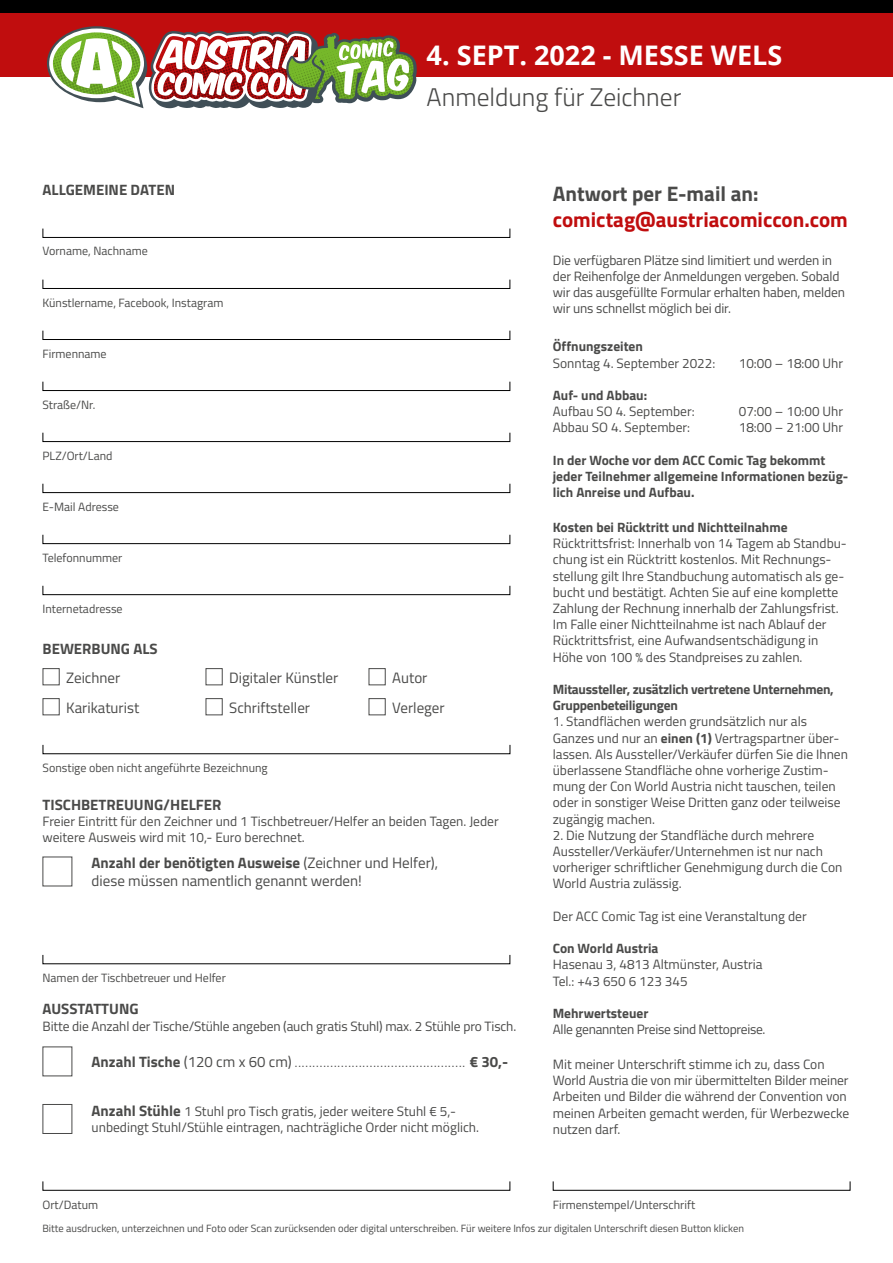
<style>
.page{position:relative;width:893px;height:1263px;background:#fff}
.page>*{position:absolute;margin:0;border:0;box-sizing:border-box;transform-origin:0 0}
.t1{font:700 27px "Open Sans";color:#fff}
.t2{font:300 25.5px "Titillium Web";color:#4a4a49}
.t3{font:700 21px "Titillium Web";color:#c00d0e}
.t4{font:700 21px "Titillium Web";color:#4a4a49}
.t5{font:15px/30px "Titillium Web";color:#4a4a49}
.t6{font:700 15px "Titillium Web";color:#4a4a49}
.t7{font:13.5px/16.2px "Titillium Web";color:#4a4a49}
.t8{font:700 13.5px/16.2px "Titillium Web";color:#4a4a49}
.t9{font:700 13.5px/16.2px "Titillium Web";letter-spacing:-.02em;color:#4a4a49}
.t10{font:13.5px "Titillium Web";letter-spacing:-.02em;color:#4a4a49}
.t11{font:12px "Titillium Web";color:#4a4a49}
.t12{font:10.5px "Titillium Web";color:#4a4a49}
.t13{font:700 7.5px "Titillium Web";color:#4a4a49}
.s1{font-weight:700}
.s2{font-size:15px}
.s3{font-weight:400;font-size:15px}
.s4{font-weight:700;font-size:15px}
</style>
<div class="page">
<div style="left:0;top:13px;width:893px;height:64px;background:#c00d0e"></div>
<div style="left:0;top:0;width:893px;height:13px;background:#000"></div>
<svg style="left:42px;top:228px;width:469px;height:10px"></svg>
<svg style="left:42px;top:1181px;width:469px;height:10px"></svg>
<svg style="left:552px;top:1181px;width:299px;height:10px"></svg>
<svg style="left:42px;top:279px;width:469px;height:10px"></svg>
<svg style="left:42px;top:330px;width:469px;height:10px"></svg>
<svg style="left:42px;top:381px;width:469px;height:10px"></svg>
<svg style="left:42px;top:432px;width:469px;height:10px"></svg>
<svg style="left:42px;top:483px;width:469px;height:10px"></svg>
<svg style="left:42px;top:534px;width:469px;height:10px"></svg>
<svg style="left:42px;top:585px;width:469px;height:10px"></svg>
<svg style="left:47px;top:26px;width:370px;height:82px"></svg>
<div style="left:43px;top:1104px;width:29px;height:30px;border:1px solid #4a4a49"></div>
<svg style="left:42px;top:954px;width:469px;height:10px"></svg>
<svg style="left:42px;top:744px;width:469px;height:10px"></svg>
<div style="left:43px;top:668px;width:17px;height:17px;border:1px solid #4a4a49"></div>
<div style="left:43px;top:698px;width:17px;height:17px;border:1px solid #4a4a49"></div>
<div style="left:206px;top:668px;width:17px;height:17px;border:1px solid #4a4a49"></div>
<div style="left:206px;top:698px;width:17px;height:17px;border:1px solid #4a4a49"></div>
<div style="left:369px;top:668px;width:17px;height:17px;border:1px solid #4a4a49"></div>
<div style="left:369px;top:698px;width:17px;height:17px;border:1px solid #4a4a49"></div>
<h1 class="t1" style="left:427px;top:36px;width:357px">4. SEPT. 2022 - MESSE WELS</h1>
<p class="t6" style="left:43px;top:178px;width:134px">ALLGEMEINE DATEN</p>
<h2 class="t2" style="left:427px;top:78px;width:256px">Anmeldung für Zeichner</h2>
<h3 class="t4" style="left:553px;top:178px;width:207px">Antwort per E-mail an:</h3>
<h3 class="t3" style="left:553px;top:203px;width:297px">comictag@austriacomiccon.com</h3>
<p class="t11" style="left:43px;top:242px;width:107px">Vorname, Nachname</p>
<p class="t11" style="left:43px;top:294px;width:182px">Künstlername, Facebook, Instagram</p>
<p class="t11" style="left:43px;top:345px;width:66px">Firmenname</p>
<p class="t11" style="left:43px;top:396px;width:54px">Straße/Nr.</p>
<p class="t11" style="left:43px;top:447px;width:71px">PLZ/Ort/Land</p>
<p class="t11" style="left:43px;top:498px;width:78px">E-Mail Adresse</p>
<p class="t11" style="left:43px;top:549px;width:81px">Telefonnummer</p>
<p class="t11" style="left:43px;top:600px;width:82px">Internetadresse</p>
<p class="t6" style="left:43px;top:637px;width:117px">BEWERBUNG ALS</p>
<p class="t5" style="left:66px;top:662px;width:75px">Zeichner<br>Karikaturist</p>
<p class="t5" style="left:229px;top:662px;width:111px">Digitaler Künstler<br>Schriftsteller</p>
<p class="t5" style="left:392px;top:662px;width:54px">Autor<br>Verleger</p>
<p class="t11" style="left:43px;top:759px;width:227px">Sonstige oben nicht angeführte Bezeichnung</p>
<p class="t6" style="left:43px;top:793px;width:180px">TISCHBETREUUNG/HELFER</p>
<p class="t7" style="left:43px;top:812px;width:458px">Freier Eintritt für den Zeichner und 1 Tischbetreuer/Helfer an beiden Tagen. Jeder weitere Ausweis wird mit 10,- Euro berechnet.</p>
<p class="t5" style="left:92px;top:853px;width:348px;line-height:18px"><span class="s1">Anzahl der benötigten Ausweise</span> (Zeichner und Helfer), diese müssen namentlich genannt werden!</p>
<p class="t11" style="left:43px;top:969px;width:185px">Namen der Tischbetreuer und Helfer</p>
<p class="t6" style="left:43px;top:998px;width:98px">AUSSTATTUNG</p>
<p class="t7" style="left:43px;top:1017px;width:475px">Bitte die Anzahl der Tische/Stühle angeben (auch gratis Stuhl) max. 2 Stühle pro Tisch.</p>
<p class="t13" style="left:92px;top:1058px;width:418px"><span class="s2">Anzahl Tische</span> <span class="s3">(120 cm x 60 cm)</span> . . . . . . . . . . . . . . . . . . . . . . . . . . . . . . . . . . . . . . . . . . . . . . . . <span class="s2">€ 30,-</span></p>
<p class="t7" style="left:92px;top:1102px;width:389px"><span class="s4">Anzahl Stühle</span> 1 Stuhl pro Tisch gratis, jeder weitere Stuhl € 5,- unbedingt Stuhl/Stühle eintragen, nachträgliche Order nicht möglich.</p>
<p class="t7" style="left:553px;top:251px;width:294px">Die verfügbaren Plätze sind limitiert und werden in der Reihenfolge der Anmeldungen vergeben. Sobald wir das ausgefüllte Formular erhalten haben, melden wir uns schnellst möglich bei dir.</p>
<p class="t8" style="left:553px;top:338px;width:92px">Öffnungszeiten</p>
<p class="t7" style="left:553px;top:354px;width:164px">Sonntag 4. September 2022:</p>
<p class="t7" style="left:739px;top:354px;width:106px">10:00 – 18:00 Uhr</p>
<p class="t8" style="left:553px;top:386px;width:96px">Auf- und Abbau:</p>
<p class="t7" style="left:553px;top:403px;width:143px">Aufbau SO 4. September:</p>
<p class="t7" style="left:739px;top:403px;width:106px">07:00 – 10:00 Uhr</p>
<p class="t7" style="left:553px;top:419px;width:139px">Abbau SO 4. September:</p>
<p class="t7" style="left:739px;top:419px;width:106px">18:00 – 21:00 Uhr</p>
<p class="t8" style="left:553px;top:451px;width:297px">In der Woche vor dem ACC Comic Tag bekommt jeder Teilnehmer allgemeine Informationen bezüg&shy;lich Anreise und Aufbau.</p>
<p class="t8" style="left:553px;top:518px;width:236px">Kosten bei Rücktritt und Nichtteilnahme</p>
<p class="t7" style="left:553px;top:535px;width:296px">Rücktrittsfrist: Innerhalb von 14 Tagem ab Standbu&shy;chung ist ein Rücktritt kostenlos. Mit Rechnungs&shy;stellung gilt Ihre Standbuchung automatisch als ge&shy;bucht und bestätigt. Achten Sie auf eine komplette Zahlung der Rechnung innerhalb der Zahlungsfrist.<br>Im Falle einer Nichtteilnahme ist nach Ablauf der Rücktrittsfrist, eine Aufwandsentschädigung in Höhe von 100 % des Standpreises zu zahlen.</p>
<p class="t9" style="left:553px;top:680px;width:283px">Mitaussteller, zusätzlich vertretene Unternehmen,<br>Gruppenbeteiligungen</p>
<p class="t7" style="left:553px;top:713px;width:297px">1. Standflächen werden grundsätzlich nur als Ganzes und nur an <span class="s1">einen (1)</span> Vertragspartner über&shy;lassen. Als Aussteller/Verkäufer dürfen Sie die Ihnen überlassene Standfläche ohne vorherige Zustim&shy;mung der Con World Austria nicht tauschen, teilen oder in sonstiger Weise Dritten ganz oder teilweise zugängig machen.</p>
<p class="t7" style="left:553px;top:826px;width:291px">2. Die Nutzung der Standfläche durch mehrere Aussteller/Verkäufer/Unternehmen ist nur nach vorheriger schriftlicher Genehmigung durch die Con World Austria zulässig.</p>
<p class="t7" style="left:553px;top:907px;width:255px">Der ACC Comic Tag ist eine Veranstaltung der</p>
<p class="t8" style="left:553px;top:940px;width:107px">Con World Austria</p>
<p class="t7" style="left:553px;top:956px;width:211px">Hasenau 3, 4813 Altmünster, Austria<br>Tel.: +43 650 6 123 345</p>
<p class="t8" style="left:553px;top:1004px;width:97px">Mehrwertsteuer</p>
<p class="t10" style="left:553px;top:1020px;width:214px">Alle genannten Preise sind Nettopreise.</p>
<p class="t7" style="left:553px;top:1055px;width:298px">Mit meiner Unterschrift stimme ich zu, dass Con World Austria die von mir übermittelten Bilder meiner Arbeiten und Bilder die während der Convention von meinen Arbeiten gemacht werden, für Werbezwecke nutzen darf.</p>
<p class="t11" style="left:43px;top:1195px;width:57px">Ort/Datum</p>
<p class="t11" style="left:553px;top:1195px;width:144px">Firmenstempel/Unterschrift</p>
<p class="t12" style="left:43px;top:1221px;width:703px">Bitte ausdrucken, unterzeichnen und Foto oder Scan zurücksenden oder digital unterschreiben. Für weitere Infos zur digitalen Unterschrift diesen Button klicken</p>
</div>
